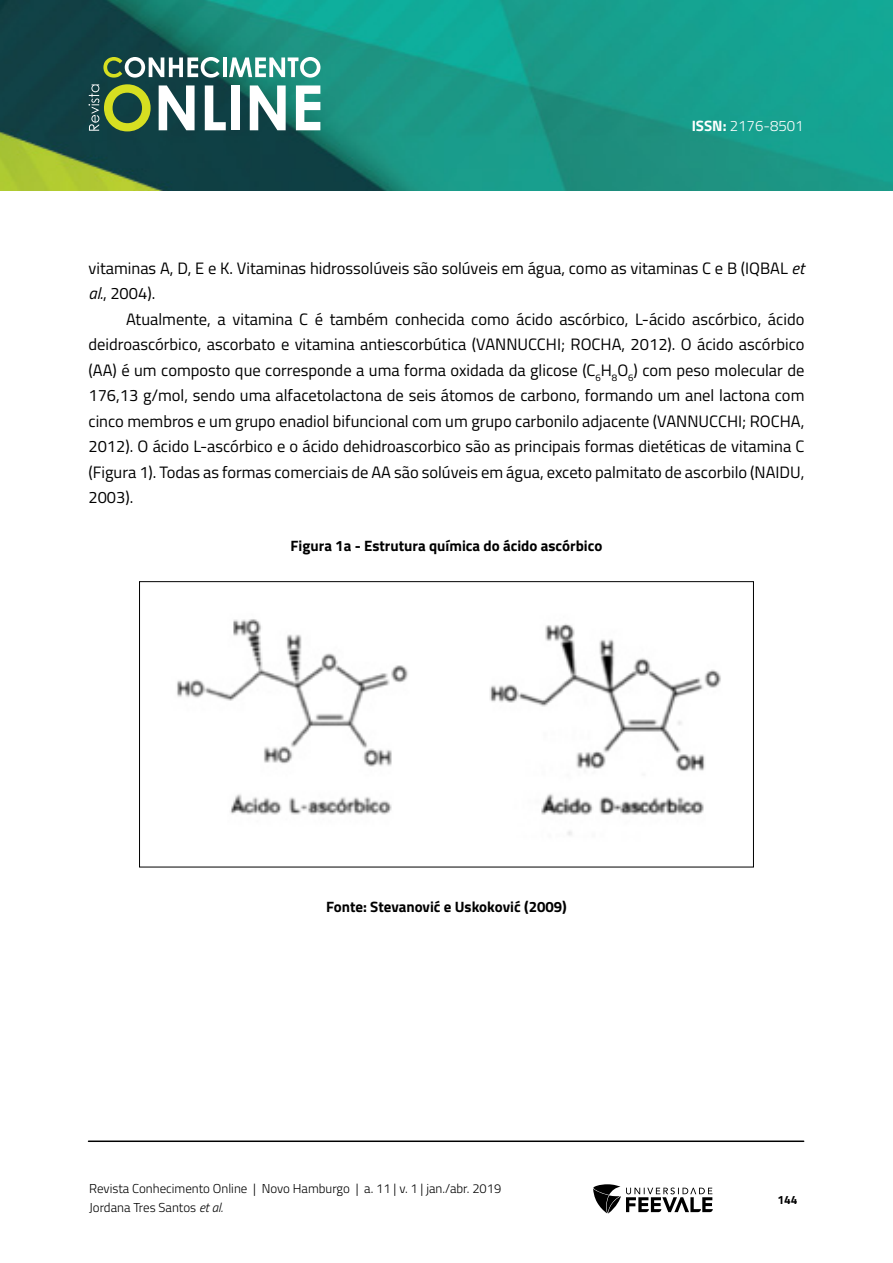
<style>
.page{position:relative;width:893px;height:1263px;background:#fff}
.page>*{position:absolute;margin:0;border:0;box-sizing:border-box;transform-origin:0 0}
.Corpo{font:16.5px/25.5px "Titillium Web";color:#000}
.Legenda{font:700 15px "Titillium Web";color:#000}
.t1{font:300 15px "Titillium Web";color:#fff}
.t2{font:300 12.9px/19.5px "Titillium Web";color:#000}
.t3{font:700 12px "Titillium Web";color:#000}
.s1{font-weight:700}
.s2{font-style:italic}
</style>
<div class="page">
<img style="left:0;top:0;width:893px;height:190px">
<svg style="left:593px;top:1184px;width:120px;height:29px"></svg>
<svg style="left:103px;top:57px;width:117px;height:21px"></svg>
<hr style="left:223px;top:57px;width:3px;height:20px;background:#fff">
<svg style="left:229px;top:57px;width:91px;height:21px"></svg>
<svg style="left:88px;top:84px;width:63px;height:47px;background:#5e7e3f"></svg>
<svg style="left:159px;top:85px;width:36px;height:45px"></svg>
<svg style="left:205px;top:85px;width:21px;height:45px"></svg>
<div style="left:232px;top:85px;width:8px;height:45px;background:#fff"></div>
<svg style="left:250px;top:85px;width:36px;height:45px"></svg>
<svg style="left:296px;top:85px;width:24px;height:45px"></svg>
<hr style="left:88px;top:1140px;width:716px;height:2px;background:#000">
<img style="left:177px;top:619px;width:544px;height:217px">
<div style="left:139px;top:581px;width:615px;height:286px;border:1px solid #000"></div>
<p class="t1" style="left:692px;top:115px;width:114px"><span class="s1">ISSN:</span> 2176-8501</p>
<p class="Corpo" style="left:88px;top:254px;width:717px">vitaminas A, D, E e K. Vitaminas hidrossolúveis são solúveis em água, como as vitaminas C e B (IQBAL <span class="s2">et al.</span>, 2004).</p>
<p class="Corpo" style="left:88px;top:305px;width:717px;text-align:justify;text-indent:38px">Atualmente, a vitamina C é também conhecida como ácido ascórbico, L-ácido ascórbico, ácido deidroascórbico, ascorbato e vitamina antiescorbútica (VANNUCCHI; ROCHA, 2012). O ácido ascórbico (AA) é um composto que corresponde a uma forma oxidada da glicose (C<sub>6</sub>H<sub>8</sub>O<sub>6</sub>) com peso molecular de 176,13 g/mol, sendo uma alfacetolactona de seis átomos de carbono, formando um anel lactona com cinco membros e um grupo enadiol bifuncional com um grupo carbonilo adjacente (VANNUCCHI; ROCHA, 2012). O ácido L-ascórbico e o ácido dehidroascorbico são as principais formas dietéticas de vitamina C (Figura 1). Todas as formas comerciais de AA são solúveis em água, exceto palmitato de ascorbilo (NAIDU, 2003).</p>
<p class="Legenda" style="left:291px;top:534px;width:313px">Figura 1a - Estrutura química do ácido ascórbico</p>
<p class="Legenda" style="left:326px;top:896px;width:242px">Fonte: Stevanović e Uskoković (2009)</p>
<p class="t2" style="left:89px;top:1178px;width:414px">Revista Conhecimento Online | Novo Hamburgo | a. 11 | v. 1 | jan./abr. 2019<br>Jordana Tres Santos <span class="s2">et al.</span></p>
<p class="t3" style="left:777px;top:1190px;width:22px">144</p>
</div>
